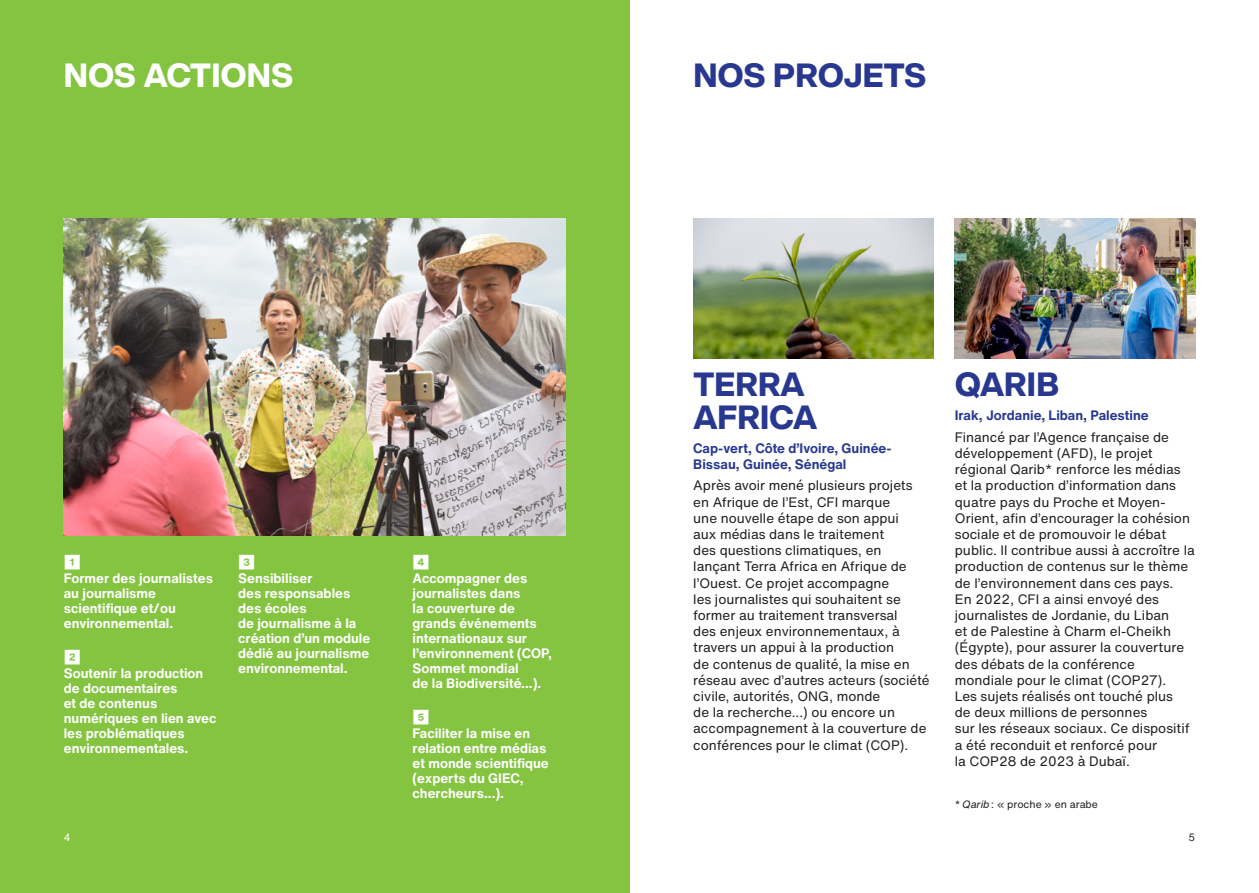
<style>
.page{position:relative;width:1259px;height:893px;background:#fff}
.page>*{position:absolute;margin:0;border:0;box-sizing:border-box;transform-origin:0 0}
.t1{font:800 33px/33px "Helvetica Now Display";letter-spacing:.01em;color:#283890}
.t2{font:800 33px "Helvetica Now Display";letter-spacing:.01em;color:#fff}
.t3{font:700 16.5px "Helvetica Now Text";color:#fff}
.t4{font:13.5px/16.2px "Helvetica Now Text";color:#231f20}
.t5{font:700 13.5px/15px "Helvetica Now Text";color:#fff}
.t6{font:700 13.5px/16.2px "Helvetica Now Text";color:#283890}
.Notes{font:10.5px "Helvetica Now Text";color:#231f20}
.t7{font:10.5px "Helvetica Now Text";color:#fff}
.s1{font-style:italic}
</style>
<div class="page">
<div style="left:0;top:0;width:629px;height:893px;background:#84c440"></div>
<img style="left:693px;top:219px;width:240px;height:139px">
<img style="left:955px;top:219px;width:240px;height:139px">
<img style="left:64px;top:218px;width:502px;height:318px">
<p class="t2" style="left:64px;top:53px;width:230px">NOS ACTIONS</p>
<p class="t1" style="left:693px;top:59px;width:234px">NOS PROJETS</p>
<p class="t3" style="left:64px;top:551px;width:19px">1</p>
<p class="t5" style="left:64px;top:571px;width:151px">Former des journalistes au journalisme scientifique et/ou environnemental.</p>
<p class="t3" style="left:64px;top:646px;width:19px">2</p>
<p class="t5" style="left:64px;top:666px;width:154px">Soutenir la production de documentaires<br>et de contenus numériques en lien avec les problématiques environnementales.</p>
<p class="t3" style="left:238px;top:551px;width:19px">3</p>
<p class="t5" style="left:238px;top:571px;width:134px">Sensibiliser<br>des responsables des écoles<br>de journalisme à la création d’un module dédié au journalisme environnemental.</p>
<p class="t3" style="left:412px;top:551px;width:19px">4</p>
<p class="t5" style="left:412px;top:571px;width:141px">Accompagner des journalistes dans<br>la couverture de grands événements internationaux sur l’environnement (COP,<br>Sommet mondial<br>de la Biodiversité...).</p>
<p class="t3" style="left:412px;top:706px;width:19px">5</p>
<p class="t5" style="left:412px;top:726px;width:138px">Faciliter la mise en relation entre médias et monde scientifique (experts du GIEC, chercheurs...).</p>
<p class="t1" style="left:693px;top:367px;width:125px">TERRA<br>AFRICA</p>
<p class="t6" style="left:693px;top:440px;width:200px">Cap-vert, Côte d’Ivoire, Guinée-<br>Bissau, Guinée, Sénégal</p>
<p class="t4" style="left:693px;top:478px;width:238px">Après avoir mené plusieurs projets en Afrique de l’Est, CFI marque<br>une nouvelle étape de son appui<br>aux médias dans le traitement<br>des questions climatiques, en lançant Terra Africa en Afrique de l’Ouest. Ce projet accompagne<br>les journalistes qui souhaitent se former au traitement transversal<br>des enjeux environnementaux, à travers un appui à la production<br>de contenus de qualité, la mise en réseau avec d’autres acteurs (société civile, autorités, ONG, monde<br>de la recherche...) ou encore un accompagnement à la couverture de conférences pour le climat (COP).</p>
<p class="t1" style="left:955px;top:367px;width:105px">QARIB</p>
<p class="t6" style="left:955px;top:407px;width:195px">Irak, Jordanie, Liban, Palestine</p>
<p class="t4" style="left:955px;top:429px;width:241px">Financé par l’Agence française de développement (AFD), le projet régional Qarib* renforce les médias et la production d’information dans quatre pays du Proche et Moyen-Orient, afin d’encourager la cohésion sociale et de promouvoir le débat public. Il contribue aussi à accroître la production de contenus sur le thème de l’environnement dans ces pays.<br>En 2022, CFI a ainsi envoyé des journalistes de Jordanie, du Liban<br>et de Palestine à Charm el-Cheikh (Égypte), pour assurer la couverture des débats de la conférence mondiale pour le climat (COP27).<br>Les sujets réalisés ont touché plus<br>de deux millions de personnes<br>sur les réseaux sociaux. Ce dispositif a été reconduit et renforcé pour<br>la COP28 de 2023 à Dubaï.</p>
<p class="Notes" style="left:955px;top:797px;width:145px">* <span class="s1">Qarib</span> : « proche » en arabe</p>
<p class="t7" style="left:64px;top:831px;width:8px">4</p>
<p class="Notes" style="left:1188px;top:831px;width:8px">5</p>
</div>
